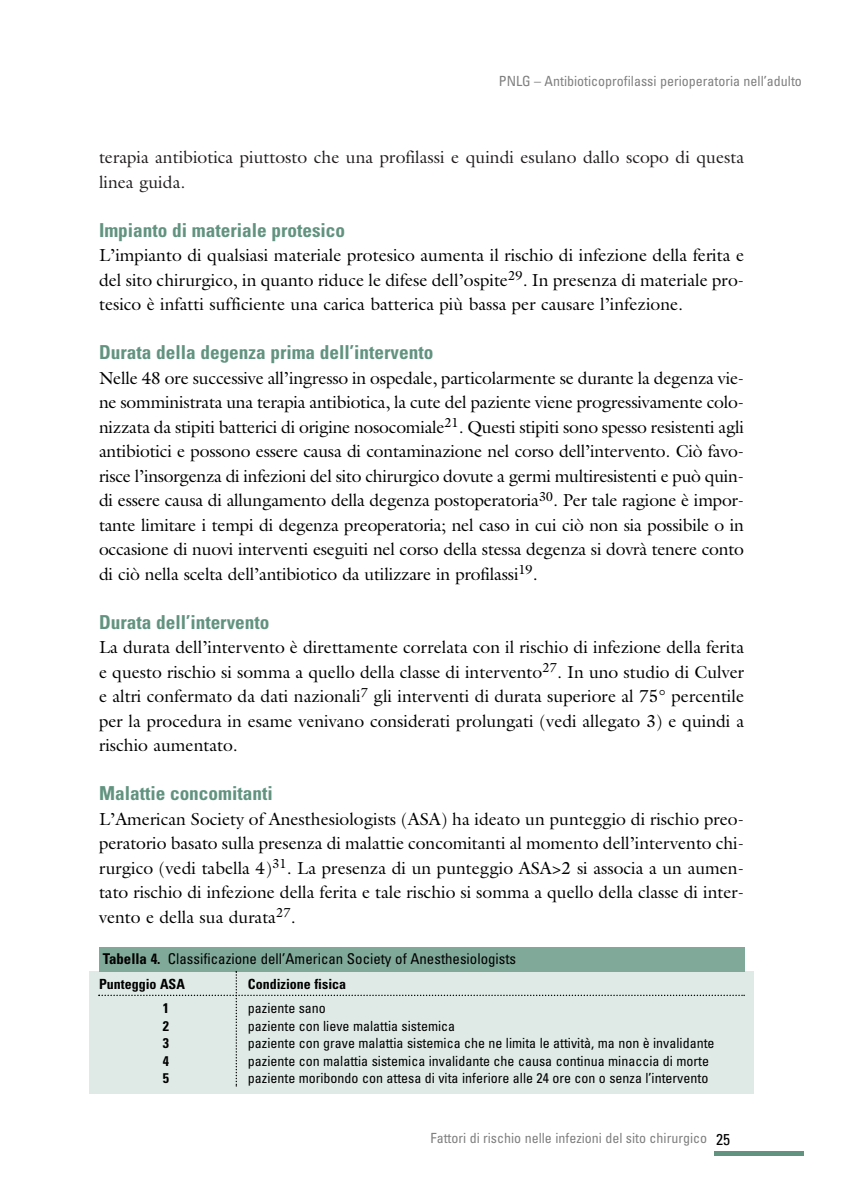
<style>
.page{position:relative;width:842px;height:1190px;background:#fff}
.page>*{position:absolute;margin:0;border:0;box-sizing:border-box;transform-origin:0 0}
.t1{font:700 condensed 19.25px "Univers";color:#619380}
.t2{font:17.5px/24.5px "Galliard";color:#000;text-align:justify}
.t3{font:17.5px/24.5px "Galliard";color:#231f20}
.t4{font:condensed 14.88px "Univers";color:#000}
.t5{font:condensed 14px "Univers";color:#000}
.t6{font:condensed 14px "Univers";color:#808080}
.t7{font:700 condensed 14px "Univers";color:#000}
.s1{font-weight:700}
.s2{font-size:15.75px;color:#000}
</style>
<div class="page">
<div style="left:714px;top:1151px;width:90px;height:5px;background:#619380"></div>
<div style="left:89px;top:971px;width:665px;height:123px;background:#dfeae6"></div>
<div style="left:99px;top:947px;width:645px;height:24px;background:#80a999"></div>
<svg style="left:98px;top:971px;width:647px;height:116px"></svg>
<p class="t6" style="left:499px;top:76px;width:304px">PNLG – Antibioticoprofilassi perioperatoria nell’adulto</p>
<p class="t3" style="left:99px;top:147px;width:646px">terapia antibiotica piuttosto che una profilassi e quindi esulano dallo scopo di questa linea guida.</p>
<p class="t1" style="left:99px;top:223px;width:248px">Impianto di materiale protesico</p>
<p class="t2" style="left:99px;top:245px;width:646px">L’impianto di qualsiasi materiale protesico aumenta il rischio di infezione della ferita e del sito chirurgico, in quanto riduce le difese dell’ospite<sup>29</sup>. In presenza di materiale pro&shy;tesico è infatti sufficiente una carica batterica più bassa per causare l’infezione.</p>
<p class="t1" style="left:99px;top:345px;width:336px">Durata della degenza prima dell’intervento</p>
<p class="t2" style="left:99px;top:367px;width:646px">Nelle 48 ore successive all’ingresso in ospedale, particolarmente se durante la degenza vie&shy;ne somministrata una terapia antibiotica, la cute del paziente viene progressivamente colo&shy;nizzata da stipiti batterici di origine nosocomiale<sup>21</sup>. Questi stipiti sono spesso resistenti agli antibiotici e possono essere causa di contaminazione nel corso dell’intervento. Ciò favo&shy;risce l’insorgenza di infezioni del sito chirurgico dovute a germi multiresistenti e può quin&shy;di essere causa di allungamento della degenza postoperatoria<sup>30</sup>. Per tale ragione è impor&shy;tante limitare i tempi di degenza preoperatoria; nel caso in cui ciò non sia possibile o in occasione di nuovi interventi eseguiti nel corso della stessa degenza si dovrà tenere conto di ciò nella scelta dell’antibiotico da utilizzare in profilassi<sup>19</sup>.</p>
<p class="t1" style="left:99px;top:615px;width:172px">Durata dell’intervento</p>
<p class="t2" style="left:99px;top:637px;width:646px">La durata dell’intervento è direttamente correlata con il rischio di infezione della ferita e questo rischio si somma a quello della classe di intervento<sup>27</sup>. In uno studio di Culver e altri confermato da dati nazionali<sup>7</sup> gli interventi di durata superiore al 75° percentile per la procedura in esame venivano considerati prolungati (vedi allegato 3) e quindi a rischio aumentato.</p>
<p class="t1" style="left:99px;top:786px;width:175px">Malattie concomitanti</p>
<p class="t2" style="left:99px;top:808px;width:646px">L’American Society of Anesthesiologists (ASA) ha ideato un punteggio di rischio preo&shy;peratorio basato sulla presenza di malattie concomitanti al momento dell’intervento chi&shy;rurgico (vedi tabella 4)<sup>31</sup>. La presenza di un punteggio ASA&gt;2 si associa a un aumen&shy;tato rischio di infezione della ferita e tale rischio si somma a quello della classe di inter&shy;vento e della sua durata<sup>27</sup>.</p>
<p class="t4" style="left:103px;top:953px;width:415px"><span class="s1">Tabella 4.</span> Classificazione dell’American Society of Anesthesiologists</p>
<p class="t7" style="left:99px;top:979px;width:87px">Punteggio ASA</p>
<p class="t7" style="left:248px;top:979px;width:100px">Condizione fisica</p>
<p class="t7" style="left:163px;top:1003px;width:8px">1</p>
<p class="t5" style="left:248px;top:1003px;width:80px">paziente sano</p>
<p class="t7" style="left:163px;top:1021px;width:8px">2</p>
<p class="t5" style="left:248px;top:1021px;width:209px">paziente con lieve malattia sistemica</p>
<p class="t7" style="left:163px;top:1038px;width:8px">3</p>
<p class="t5" style="left:248px;top:1038px;width:468px">paziente con grave malattia sistemica che ne limita le attività, ma non è invalidante</p>
<p class="t7" style="left:163px;top:1056px;width:8px">4</p>
<p class="t5" style="left:248px;top:1056px;width:463px">paziente con malattia sistemica invalidante che causa continua minaccia di morte</p>
<p class="t7" style="left:163px;top:1073px;width:8px">5</p>
<p class="t5" style="left:248px;top:1073px;width:462px">paziente moribondo con attesa di vita inferiore alle 24 ore con o senza l’intervento</p>
<p class="t6" style="left:430px;top:1133px;width:301px">Fattori di rischio nelle infezioni del sito chirurgico <span class="s2">25</span></p>
</div>
